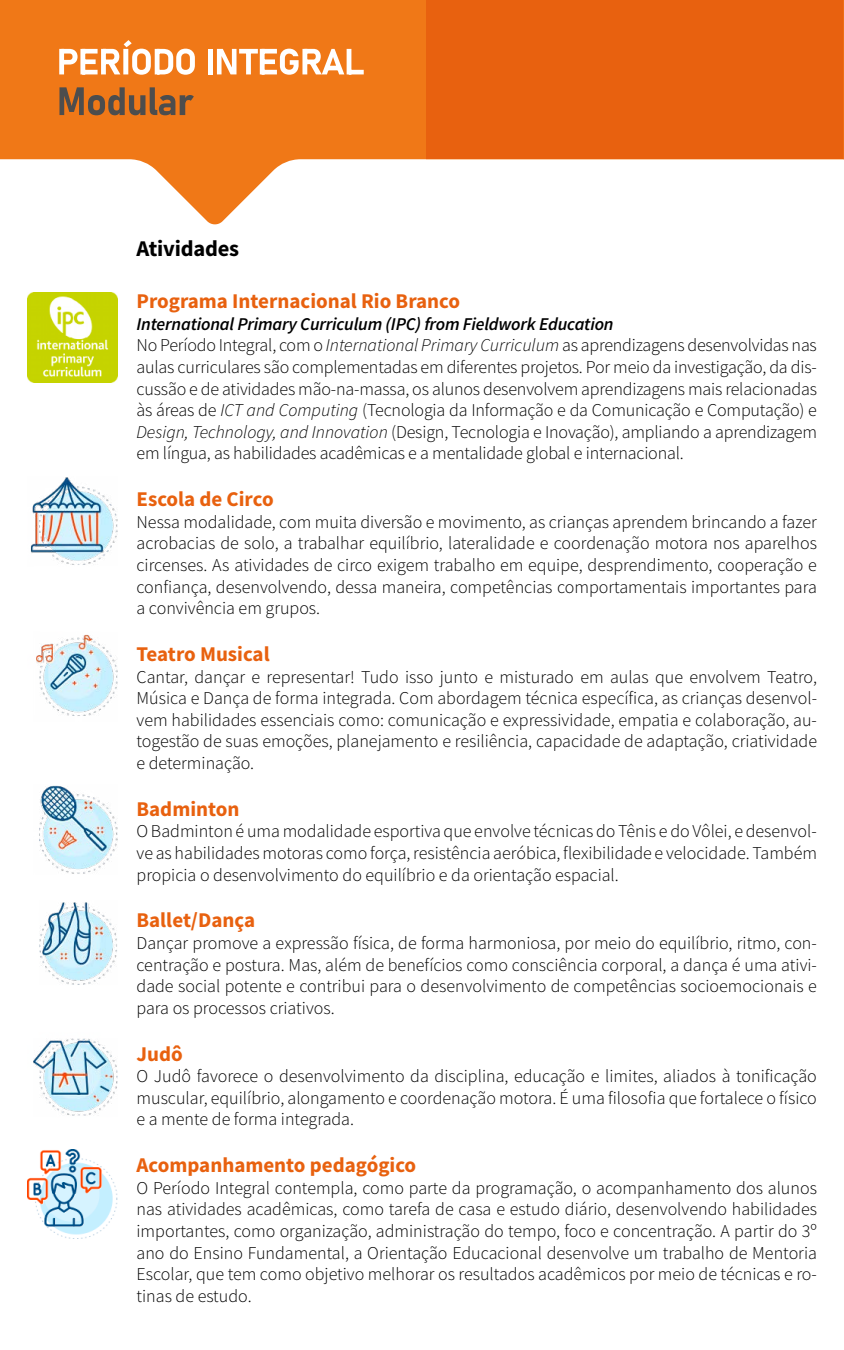
<style>
.page{position:relative;width:844px;height:1350px;background:#fff}
.page>*{position:absolute;margin:0;border:0;box-sizing:border-box;transform-origin:0 0}
.t1{font:700 22.5px "Source Sans Pro";letter-spacing:-.01em;color:#000}
.t2{font:700 21px "Source Sans Pro";color:#e8610f}
.t3{font:300 18px/21.6px "Source Sans Pro";letter-spacing:-.01em;color:#000;text-align:justify}
.s1{font-weight:600;font-style:italic}
.s2{font-style:italic}
</style>
<div class="page">
<svg style="left:0;top:0;width:426px;height:225px;fill:#f07817"></svg>
<svg style="left:59px;top:87px;width:135px;height:28px;background:#a5642f"></svg>
<svg style="left:59px;top:40px;width:136px;height:35px"></svg>
<hr style="left:208px;top:49px;width:4px;height:25px;background:#fff">
<svg style="left:217px;top:49px;width:147px;height:26px"></svg>
<hr style="left:426px;top:159px;width:417px;height:1px;background:#facca6">
<div style="left:426px;top:0;width:417px;height:159px;background:#e8610f"></div>
<svg style="left:843px;top:0;width:1px;height:160px"></svg>
<img style="left:30px;top:477px;width:88px;height:88px">
<img style="left:39px;top:902px;width:78px;height:83px">
<img style="left:33px;top:1038px;width:85px;height:78px">
<img style="left:28px;top:1149px;width:90px;height:90px">
<img style="left:27px;top:292px;width:90px;height:90px">
<img style="left:36px;top:634px;width:82px;height:82px">
<img style="left:39px;top:785px;width:79px;height:89px">
<p class="t1" style="left:136px;top:233px;width:104px">Atividades</p>
<p class="t2" style="left:136px;top:287px;width:325px">Programa Internacional Rio Branco</p>
<p class="t3" style="left:136px;top:313px;width:682px;text-align:left"><span class="s1">International Primary Curriculum (IPC) from Fieldwork Education<br></span>No Período Integral, com o <span class="s2">International Primary Curriculum</span> as aprendizagens desenvolvidas nas aulas curriculares são complementadas em diferentes projetos. Por meio da investigação, da dis&shy;cussão e de atividades mão-na-massa, os alunos desenvolvem aprendizagens mais relacionadas às áreas de <span class="s2">ICT and Computing</span> (Tecnologia da Informação e da Comunicação e Computação) e <span class="s2">Design, Technology, and Innovation</span> (Design, Tecnologia e Inovação), ampliando a aprendizagem em língua, as habilidades acadêmicas e a mentalidade global e internacional.</p>
<p class="t2" style="left:136px;top:485px;width:139px">Escola de Circo</p>
<p class="t3" style="left:136px;top:511px;width:682px">Nessa modalidade, com muita diversão e movimento, as crianças aprendem brincando a fazer acrobacias de solo, a trabalhar equilíbrio, lateralidade e coordenação motora nos aparelhos circenses. As atividades de circo exigem trabalho em equipe, desprendimento, cooperação e confiança, desenvolvendo, dessa maneira, competências comportamentais importantes para a convivência em grupos.</p>
<p class="t2" style="left:136px;top:640px;width:135px">Teatro Musical</p>
<p class="t3" style="left:136px;top:666px;width:682px">Cantar, dançar e representar! Tudo isso junto e misturado em aulas que envolvem Teatro, Música e Dança de forma integrada. Com abordagem técnica específica, as crianças desenvol&shy;vem habilidades essenciais como: comunicação e expressividade, empatia e colaboração, au&shy;togestão de suas emoções, planejamento e resiliência, capacidade de adaptação, criatividade e determinação.</p>
<p class="t2" style="left:136px;top:795px;width:104px">Badminton</p>
<p class="t3" style="left:136px;top:821px;width:682px">O Badminton é uma modalidade esportiva que envolve técnicas do Tênis e do Vôlei, e desenvol&shy;ve as habilidades motoras como força, resistência aeróbica, flexibilidade e velocidade. Também propicia o desenvolvimento do equilíbrio e da orientação espacial.</p>
<p class="t2" style="left:136px;top:906px;width:120px">Ballet/Dança</p>
<p class="t3" style="left:136px;top:932px;width:682px">Dançar promove a expressão física, de forma harmoniosa, por meio do equilíbrio, ritmo, con&shy;centração e postura. Mas, além de benefícios como consciência corporal, a dança é uma ativi&shy;dade social potente e contribui para o desenvolvimento de competências socioemocionais e para os processos criativos.</p>
<p class="t2" style="left:136px;top:1039px;width:48px">Judô</p>
<p class="t3" style="left:136px;top:1066px;width:682px">O Judô favorece o desenvolvimento da disciplina, educação e limites, aliados à tonificação muscular, equilíbrio, alongamento e coordenação motora. É uma filosofia que fortalece o físico e a mente de forma integrada.</p>
<p class="t2" style="left:136px;top:1151px;width:281px">Acompanhamento pedagógico</p>
<p class="t3" style="left:136px;top:1177px;width:682px">O Período Integral contempla, como parte da programação, o acompanhamento dos alunos nas atividades acadêmicas, como tarefa de casa e estudo diário, desenvolvendo habilidades importantes, como organização, administração do tempo, foco e concentração. A partir do 3º ano do Ensino Fundamental, a Orientação Educacional desenvolve um trabalho de Mentoria Escolar, que tem como objetivo melhorar os resultados acadêmicos por meio de técnicas e ro&shy;tinas de estudo.</p>
</div>
